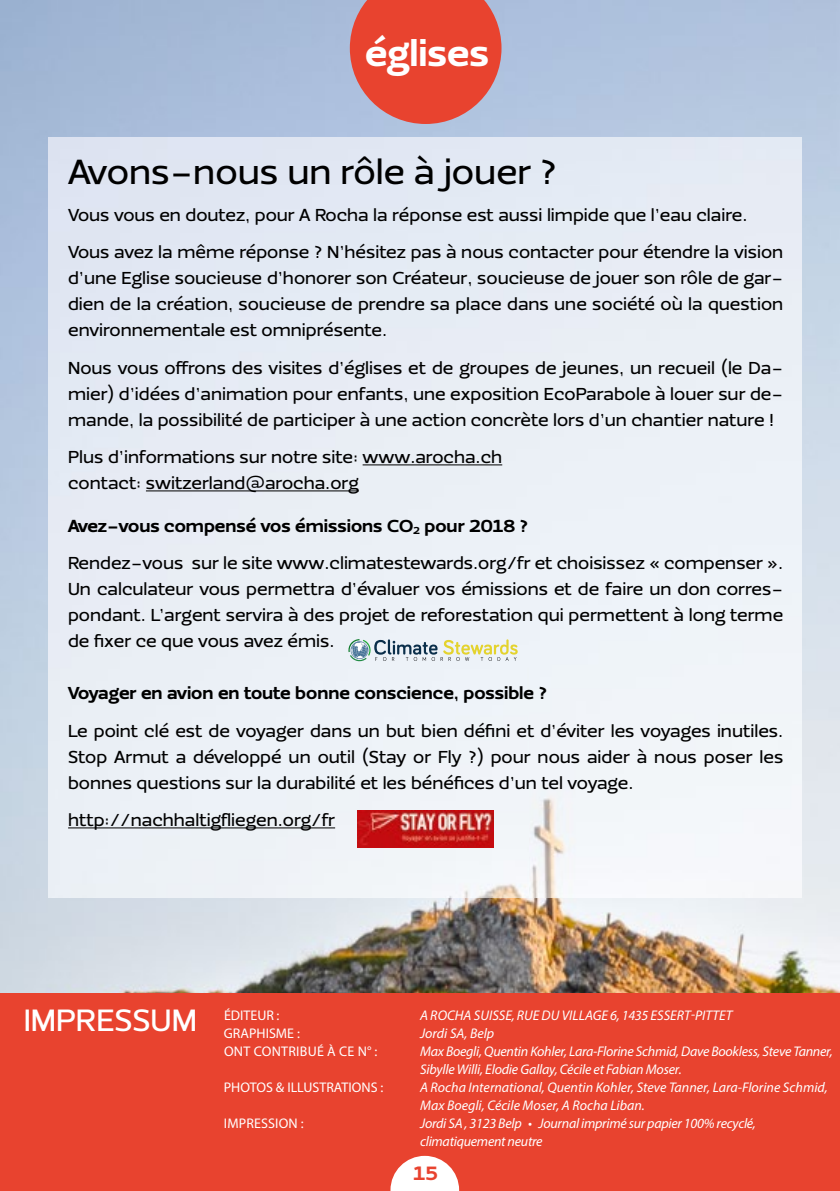
<style>
.page{position:relative;width:840px;height:1191px;background:#fff}
.page>*{position:absolute;margin:0;border:0;box-sizing:border-box;transform-origin:0 0}
.t1{font:900 38px "Ezzo";color:#fff}
.t2{font:500 36px "Ezzo";color:#000}
.t3{font:500 32px "Ezzo";color:#fff}
.t4{font:900 20px "Ezzo";color:#e8432f}
.t5{font:500 18px/26px "Ezzo";color:#000;text-align:justify}
.t6{font:900 18px "Ezzo";color:#000}
.t7{font:italic 14px/18px "Myriad Pro";letter-spacing:-.015em;color:#fff}
.t8{font:14px "Myriad Pro";color:#fff}
.t9{font:14px "Myriad Pro";letter-spacing:.02em;color:#fff}
.s1{font-weight:900}
</style>
<div class="page">
<img style="left:0;top:0;width:839px;height:994px">
<img style="left:48px;top:137px;width:753px;height:760px">
<svg style="left:349px;top:0;width:152px;height:124px"></svg>
<hr style="left:362px;top:464px;width:140px;height:1px;background:#000">
<hr style="left:146px;top:490px;width:212px;height:1px;background:#000">
<hr style="left:68px;top:827px;width:267px;height:1px;background:#000">
<svg style="left:348px;top:639px;width:169px;height:22px"></svg>
<div style="left:0;top:994px;width:839px;height:197px;background:#e8432f"></div>
<svg style="left:390px;top:1155px;width:69px;height:36px"></svg>
<img style="left:357px;top:810px;width:136px;height:37px">
<h1 class="t1" style="left:365px;top:29px;width:125px">églises</h1>
<h2 class="t2" style="left:68px;top:149px;width:490px">Avons-nous un rôle à jouer ?</h2>
<p class="t5" style="left:68px;top:196px;width:716px;line-height:37.4px">Vous vous en doutez, pour A Rocha la réponse est aussi limpide que l’eau claire.<br>Vous avez la même réponse ? N’hésitez pas à nous contacter pour étendre la vision</p>
<p class="t5" style="left:68px;top:265px;width:716px">d’une Eglise soucieuse d’honorer son Créateur, soucieuse de jouer son rôle de gar&shy;dien de la création, soucieuse de prendre sa place dans une société où la question environnementale est omniprésente.</p>
<p class="t5" style="left:68px;top:355px;width:716px">Nous vous offrons des visites d’églises et de groupes de jeunes, un recueil (le Da&shy;mier) d’idées d’animation pour enfants, une exposition EcoParabole à louer sur de&shy;mande, la possibilité de participer à une action concrète lors d’un chantier nature !</p>
<p class="t5" style="left:68px;top:444px;width:435px">Plus d’informations sur notre site: www.arocha.ch contact: switzerland@arocha.org</p>
<p class="t5" style="left:68px;top:507px;width:716px;line-height:37.4px"><span class="s1">Avez-vous compensé vos émissions CO</span><sub>2</sub> <span class="s1">pour 2018 ?<br></span>Rendez-vous sur le site www.climatestewards.org/fr et choisissez « compenser ».</p>
<p class="t5" style="left:68px;top:576px;width:716px">Un calculateur vous permettra d’évaluer vos émissions et de faire un don corres&shy;pondant. L’argent servira à des projet de reforestation qui permettent à long terme de fixer ce que vous avez émis.</p>
<p class="t6" style="left:68px;top:682px;width:480px">Voyager en avion en toute bonne conscience, possible ?</p>
<p class="t5" style="left:68px;top:717px;width:716px">Le point clé est de voyager dans un but bien défini et d’éviter les voyages inutiles.<br>Stop Armut a développé un outil (Stay or Fly ?) pour nous aider à nous poser les bonnes questions sur la durabilité et les bénéfices d’un tel voyage.</p>
<p class="t5" style="left:68px;top:807px;width:268px">http://nachhaltigfliegen.org/fr</p>
<h3 class="t3" style="left:24px;top:1000px;width:175px">IMPRESSUM</h3>
<p class="t8" style="left:224px;top:1006px;width:57px">ÉDITEUR :</p>
<p class="t7" style="left:420px;top:1005px;width:314px">A ROCHA SUISSE, RUE DU VILLAGE 6, 1435 ESSERT-PITTET</p>
<p class="t8" style="left:224px;top:1024px;width:78px">GRAPHISME :</p>
<p class="t7" style="left:420px;top:1023px;width:76px">Jordi SA, Belp</p>
<p class="t9" style="left:224px;top:1042px;width:155px">ONT CONTRIBUÉ À CE N° :</p>
<p class="t7" style="left:420px;top:1041px;width:414px">Max Boegli, Quentin Kohler, Lara-Florine Schmid, Dave Bookless, Steve Tanner,<br>Sibylle Willi, Elodie Gallay, Cécile et Fabian Moser.</p>
<p class="t8" style="left:224px;top:1078px;width:161px">PHOTOS &amp; ILLUSTRATIONS :</p>
<p class="t7" style="left:420px;top:1077px;width:409px">A Rocha International, Quentin Kohler, Steve Tanner, Lara-Florine Schmid,<br>Max Boegli, Cécile Moser, A Rocha Liban.</p>
<p class="t8" style="left:224px;top:1114px;width:81px">IMPRESSION :</p>
<p class="t7" style="left:420px;top:1113px;width:337px">Jordi SA , 3123 Belp • Journal imprimé sur papier 100% recyclé, climatiquement neutre</p>
<p class="t4" style="left:413px;top:1160px;width:26px">15</p>
</div>
